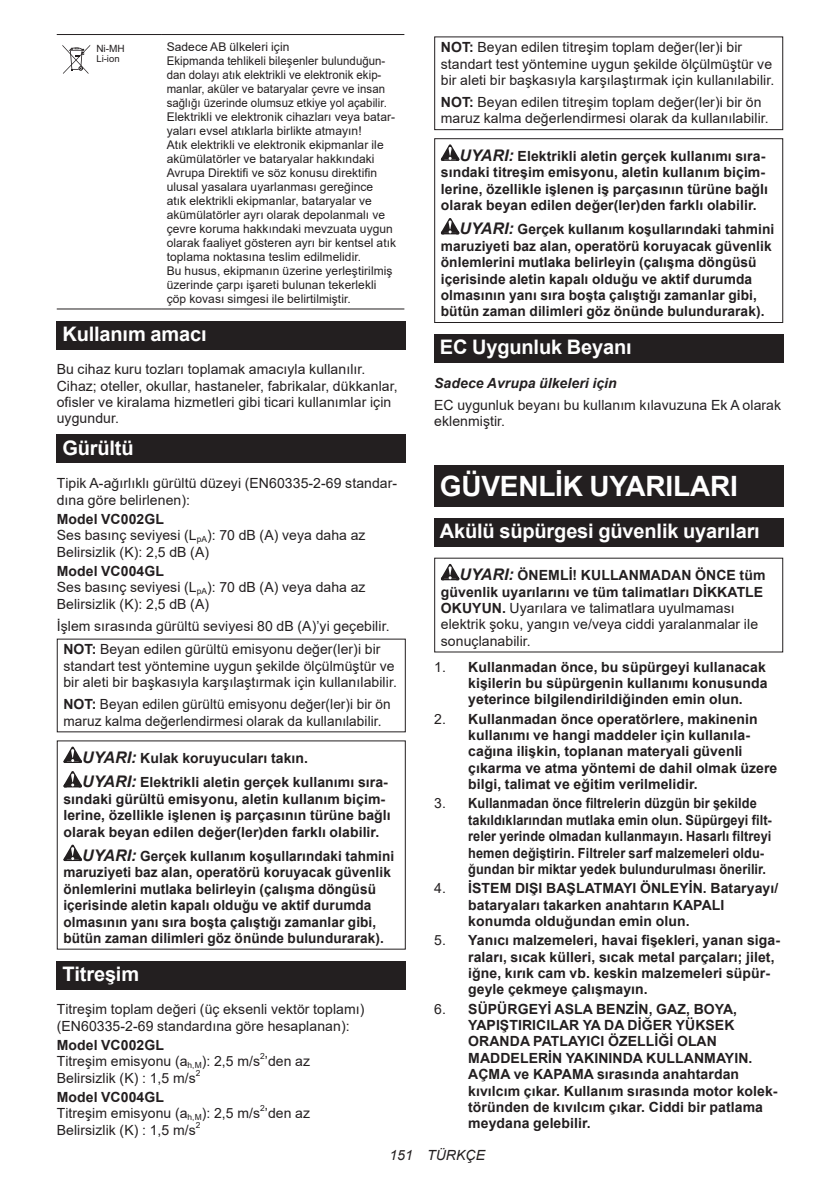
<style>
.page{position:relative;width:840px;height:1191px;background:#fff}
.page>*{position:absolute;margin:0;border:0;box-sizing:border-box;transform-origin:0 0}
.t1{font:700 28px "Arial";letter-spacing:-.01em;color:#fff}
.t2{font:700 20px "Arial";letter-spacing:-.01em;color:#fff}
.t3{font:700 14px/16.4px "Arial";letter-spacing:.005em;color:#231f20}
.t4{font:14px/16.4px "Arial";letter-spacing:.005em;color:#231f20}
.t5{font:700 14px/16.4px "Arial";letter-spacing:.005em;color:#231f20;scale:.91 1}
.t6{font:italic 700 14px "Arial";letter-spacing:.005em;color:#231f20}
.t7{font:italic 14px "Arial";letter-spacing:.005em;color:#231f20}
.t8{font:12px/14px "Arial";letter-spacing:.005em;color:#231f20}
.t9{font:10px "Arial";color:#231f20}
.t10{font:9.6px "Arial";color:#231f20}
.t11{font:8.4px "Arial";color:#231f20}
.s1{font-weight:700}
.s2{font-style:italic;font-size:16px}
.s3{font-weight:700;font-style:italic;font-size:16px}
.s4{font-weight:400}
</style>
<div class="page">
<hr style="left:57px;top:34px;width:104px;height:1px;background:#231f20">
<hr style="left:161px;top:34px;width:243px;height:1px;background:#231f20">
<hr style="left:57px;top:308px;width:104px;height:1px;background:#231f20">
<hr style="left:161px;top:308px;width:243px;height:1px;background:#231f20">
<svg style="left:62px;top:45px;width:28px;height:29px"></svg>
<div style="left:57px;top:321px;width:348px;height:28px;background:#231f20"></div>
<div style="left:57px;top:435px;width:348px;height:28px;background:#231f20"></div>
<svg style="left:63px;top:746px;width:19px;height:17px"></svg>
<svg style="left:63px;top:771px;width:19px;height:16px"></svg>
<svg style="left:63px;top:844px;width:19px;height:17px"></svg>
<div style="left:57px;top:961px;width:348px;height:28px;background:#231f20"></div>
<div style="left:434px;top:36px;width:348px;height:94px;border:1px solid #231f20"></div>
<svg style="left:440px;top:144px;width:19px;height:17px"></svg>
<svg style="left:440px;top:218px;width:19px;height:16px"></svg>
<div style="left:434px;top:138px;width:348px;height:185px;border:1px solid #231f20"></div>
<div style="left:434px;top:334px;width:348px;height:29px;background:#231f20"></div>
<div style="left:434px;top:466px;width:348px;height:41px;background:#231f20"></div>
<div style="left:434px;top:518px;width:348px;height:29px;background:#231f20"></div>
<svg style="left:440px;top:564px;width:19px;height:16px"></svg>
<p class="t8" style="left:167px;top:39px;width:231px">Sadece AB ülkeleri için<br>Ekipmanda tehlikeli bileşenler bulunduğun&shy;dan dolayı atık elektrikli ve elektronik ekip&shy;manlar, aküler ve bataryalar çevre ve insan sağlığı üzerinde olumsuz etkiye yol açabilir.<br>Elektrikli ve elektronik cihazları veya batar&shy;yaları evsel atıklarla birlikte atmayın!<br>Atık elektrikli ve elektronik ekipmanlar ile akümülatörler ve bataryalar hakkındaki Avrupa Direktifi ve söz konusu direktifin ulusal yasalara uyarlanması gereğince<br>atık elektrikli ekipmanlar, bataryalar ve akümülatörler ayrı olarak depolanmalı ve çevre koruma hakkındaki mevzuata uygun olarak faaliyet gösteren ayrı bir kentsel atık toplama noktasına teslim edilmelidir.<br>Bu husus, ekipmanın üzerine yerleştirilmiş üzerinde çarpı işareti bulunan tekerlekli çöp kovası simgesi ile belirtilmiştir.</p>
<h2 class="t2" style="left:62px;top:320px;width:146px">Kullanım amacı</h2>
<p class="t4" style="left:57px;top:361px;width:342px">Bu cihaz kuru tozları toplamak amacıyla kullanılır.<br>Cihaz; oteller, okullar, hastaneler, fabrikalar, dükkanlar, ofisler ve kiralama hizmetleri gibi ticari kullanımlar için uygundur.</p>
<h2 class="t2" style="left:62px;top:433px;width:73px">Gürültü</h2>
<p class="t4" style="left:57px;top:475px;width:342px">Tipik A-ağırlıklı gürültü düzeyi (EN60335-2-69 standar&shy;dına göre belirlenen):</p>
<p class="t4" style="left:57px;top:510px;width:310px"><span class="s1">Model VC002GL<br></span>Ses basınç seviyesi (L<sub>pA</sub>): 70 dB (A) veya daha az<br>Belirsizlik (K): 2,5 dB (A)</p>
<p class="t4" style="left:57px;top:562px;width:310px"><span class="s1">Model VC004GL<br></span>Ses basınç seviyesi (L<sub>pA</sub>): 70 dB (A) veya daha az<br>Belirsizlik (K): 2,5 dB (A)</p>
<p class="t4" style="left:57px;top:613px;width:334px;line-height:23.8px;text-align:center">İşlem sırasında gürültü seviyesi 80 dB (A)’yi geçebilir.<br><span class="s1">NOT:</span> Beyan edilen gürültü emisyonu değer(ler)i bir</p>
<p class="t4" style="left:63px;top:657px;width:335px">standart test yöntemine uygun şekilde ölçülmüştür ve bir aleti bir başkasıyla karşılaştırmak için kullanılabilir.</p>
<p class="t4" style="left:63px;top:696px;width:328px"><span class="s1">NOT:</span> Beyan edilen gürültü emisyonu değer(ler)i bir ön maruz kalma değerlendirmesi olarak da kullanılabilir.</p>
<p class="t3" style="left:82px;top:746px;width:307px;line-height:24.4px"><span class="s2">UYARI:</span> Kulak koruyucuları takın.<br><span class="s2">UYARI:</span> Elektrikli aletin gerçek kullanımı sıra-</p>
<p class="t3" style="left:63px;top:791px;width:328px">sındaki gürültü emisyonu, aletin kullanım biçim&shy;lerine, özellikle işlenen iş parçasının türüne bağlı olarak beyan edilen değer(ler)den farklı olabilir.</p>
<p class="t3" style="left:63px;top:848px;width:332px;text-indent:19px"><span class="s2">UYARI:</span> Gerçek kullanım koşullarındaki tahmini maruziyeti baz alan, operatörü koruyacak güvenlik önlemlerini mutlaka belirleyin (çalışma döngüsü içerisinde aletin kapalı olduğu ve aktif durumda olmasının yanı sıra boşta çalıştığı zamanlar gibi, bütün zaman dilimleri göz önünde bulundurarak).</p>
<h2 class="t2" style="left:62px;top:960px;width:78px">Titreşim</h2>
<p class="t4" style="left:57px;top:1001px;width:309px">Titreşim toplam değeri (üç eksenli vektör toplamı) (EN60335-2-69 standardına göre hesaplanan):</p>
<p class="t4" style="left:57px;top:1036px;width:255px"><span class="s1">Model VC002GL<br></span>Titreşim emisyonu (a<sub>h,M</sub>): 2,5 m/s ’den az</p>
<p class="t9" style="left:96px;top:42px;width:30px">Ni-MH</p>
<p class="t10" style="left:96px;top:53px;width:25px">Li-ion</p>
<p class="t11" style="left:260px;top:1050px;width:6px">2</p>
<p class="t4" style="left:57px;top:1069px;width:140px">Belirsizlik (K) : 1,5 m/s</p>
<p class="t11" style="left:196px;top:1067px;width:6px">2</p>
<p class="t4" style="left:57px;top:1088px;width:255px"><span class="s1">Model VC004GL<br></span>Titreşim emisyonu (a<sub>h,M</sub>): 2,5 m/s ’den az</p>
<p class="t11" style="left:260px;top:1102px;width:6px">2</p>
<p class="t4" style="left:57px;top:1121px;width:140px">Belirsizlik (K) : 1,5 m/s</p>
<p class="t11" style="left:196px;top:1119px;width:6px">2</p>
<p class="t4" style="left:440px;top:39px;width:335px"><span class="s1">NOT:</span> Beyan edilen titreşim toplam değer(ler)i bir standart test yöntemine uygun şekilde ölçülmüştür ve bir aleti bir başkasıyla karşılaştırmak için kullanılabilir.</p>
<p class="t4" style="left:440px;top:94px;width:329px"><span class="s1">NOT:</span> Beyan edilen titreşim toplam değer(ler)i bir ön maruz kalma değerlendirmesi olarak da kullanılabilir.</p>
<p class="t3" style="left:440px;top:148px;width:328px;text-indent:19px"><span class="s2">UYARI:</span> Elektrikli aletin gerçek kullanımı sıra&shy;sındaki titreşim emisyonu, aletin kullanım biçim&shy;lerine, özellikle işlenen iş parçasının türüne bağlı olarak beyan edilen değer(ler)den farklı olabilir.</p>
<p class="t3" style="left:440px;top:221px;width:335px;text-indent:19px"><span class="s2">UYARI:</span> Gerçek kullanım koşullarındaki tahmini maruziyeti baz alan, operatörü koruyacak güvenlik önlemlerini mutlaka belirleyin (çalışma döngüsü içerisinde aletin kapalı olduğu ve aktif durumda olmasının yanı sıra boşta çalıştığı zamanlar gibi, bütün zaman dilimleri göz önünde bulundurarak).</p>
<h2 class="t2" style="left:439px;top:333px;width:193px">EC Uygunluk Beyanı</h2>
<p class="t6" style="left:434px;top:373px;width:184px">Sadece Avrupa ülkeleri için</p>
<p class="t4" style="left:434px;top:396px;width:348px">EC uygunluk beyanı bu kullanım kılavuzuna Ek A olarak eklenmiştir.</p>
<h1 class="t1" style="left:439px;top:466px;width:299px">GÜVENLİK UYARILARI</h1>
<h2 class="t2" style="left:439px;top:517px;width:321px">Akülü süpürgesi güvenlik uyarıları</h2>
<p class="t4" style="left:440px;top:567px;width:326px;text-indent:19px"><span class="s3">UYARI:</span> <span class="s1">ÖNEMLİ! KULLANMADAN ÖNCE tüm güvenlik uyarılarını ve tüm talimatları DİKKATLE OKUYUN.</span> Uyarılara ve talimatlara uyulmaması elektrik şoku, yangın ve/veya ciddi yaralanmalar ile sonuçlanabilir.</p>
<p class="t3" style="left:468px;top:659px;width:300px;text-align:justify;text-indent:-34px"><span class="s4">1.</span> Kullanmadan önce, bu süpürgeyi kullanacak kişilerin bu süpürgenin kullanımı konusunda yeterince bilgilendirildiğinden emin olun.</p>
<p class="t3" style="left:468px;top:710px;width:310px;text-indent:-34px"><span class="s4">2.</span> Kullanmadan önce operatörlere, makinenin kullanımı ve hangi maddeler için kullanıla&shy;cağına ilişkin, toplanan materyali güvenli çıkarma ve atma yöntemi de dahil olmak üzere bilgi, talimat ve eğitim verilmelidir.</p>
<p class="t5" style="left:468px;top:795px;width:335px;text-indent:-34px"><span class="s4">3.</span> Kullanmadan önce filtrelerin düzgün bir şekilde takıldıklarından mutlaka emin olun. Süpürgeyi filt&shy;reler yerinde olmadan kullanmayın. Hasarlı filtreyi hemen değiştirin. Filtreler sarf malzemeleri oldu&shy;ğundan bir miktar yedek bulundurulması önerilir.</p>
<p class="t3" style="left:468px;top:880px;width:311px;text-indent:-34px"><span class="s4">4.</span> İSTEM DIŞI BAŞLATMAYI ÖNLEYİN. Bataryayı/ bataryaları takarken anahtarın KAPALI konumda olduğundan emin olun.</p>
<p class="t3" style="left:468px;top:932px;width:313px;text-indent:-34px"><span class="s4">5.</span> Yanıcı malzemeleri, havai fişekleri, yanan siga&shy;raları, sıcak külleri, sıcak metal parçaları; jilet, iğne, kırık cam vb. keskin malzemeleri süpür&shy;geyle çekmeye çalışmayın.</p>
<p class="t3" style="left:468px;top:1000px;width:311px;text-indent:-34px"><span class="s4">6.</span> SÜPÜRGEYİ ASLA BENZİN, GAZ, BOYA, YAPIŞTIRICILAR YA DA DİĞER YÜKSEK ORANDA PATLAYICI ÖZELLİĞİ OLAN MADDELERİN YAKININDA KULLANMAYIN.<br>AÇMA ve KAPAMA sırasında anahtardan kıvılcım çıkar. Kullanım sırasında motor kolek&shy;töründen de kıvılcım çıkar. Ciddi bir patlama meydana gelebilir.</p>
<p class="t7" style="left:389px;top:1146px;width:97px">151 TÜRKÇE</p>
</div>
